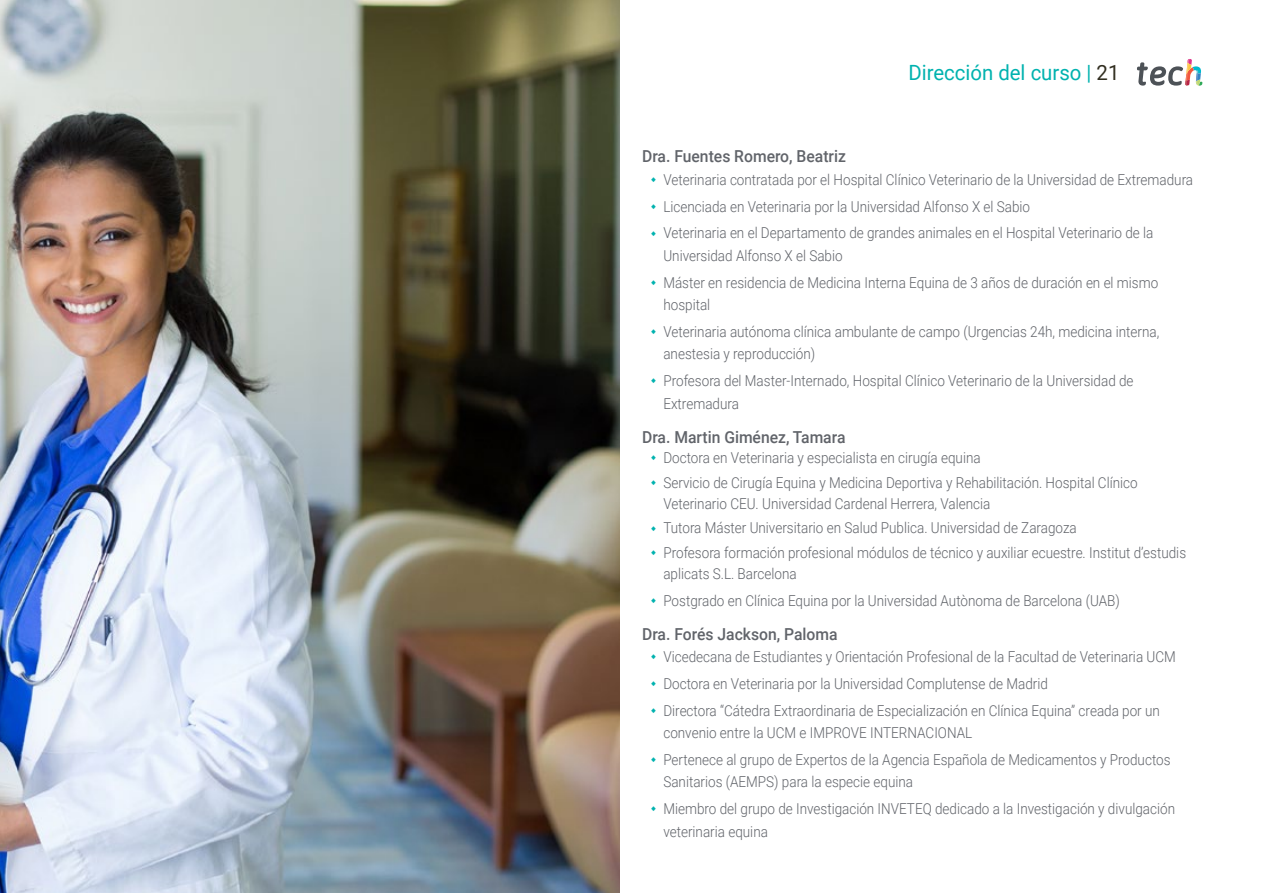
<style>
.page{position:relative;width:1263px;height:893px;background:#fff}
.page>*{position:absolute;margin:0;border:0;box-sizing:border-box;transform-origin:0 0}
.t1{font:21px "Roboto";color:#00b2af}
.t2{font:500 16.5px "Roboto";color:#61646a;scale:.95 1}
.t3{font:300 15px/26.7px "Roboto";color:#61646a;scale:.9 1}
.s1{color:#312e20}
</style>
<div class="page">
<svg style="left:1137px;top:59px;width:65px;height:27px"></svg>
<img style="left:0;top:0;width:620px;height:893px">
<h1 class="t1" style="left:908px;top:57px;width:213px">Dirección del curso | <span class="s1">21</span></h1>
<p class="t2" style="left:642px;top:145px;width:216px">Dra. Fuentes Romero, Beatriz</p>
<p class="t3" style="left:663px;top:166px;width:590px">Veterinaria contratada por el Hospital Clínico Veterinario de la Universidad de Extremadura<br>Licenciada en Veterinaria por la Universidad Alfonso X el Sabio<br>Veterinaria en el Departamento de grandes animales en el Hospital Veterinario de la</p>
<p class="t3" style="left:663px;top:242px;width:551px">Universidad Alfonso X el Sabio<br>Máster en residencia de Medicina Interna Equina de 3 años de duración en el mismo</p>
<p class="t3" style="left:663px;top:291px;width:552px">hospital<br>Veterinaria autónoma clínica ambulante de campo (Urgencias 24h, medicina interna,</p>
<p class="t3" style="left:663px;top:340px;width:524px">anestesia y reproducción)<br>Profesora del Master-Internado, Hospital Clínico Veterinario de la Universidad de</p>
<p class="t3" style="left:663px;top:389px;width:85px">Extremadura</p>
<p class="t2" style="left:642px;top:425px;width:216px">Dra. Martin Giménez, Tamara</p>
<p class="t3" style="left:663px;top:445px;width:528px;line-height:24.8px">Doctora en Veterinaria y especialista en cirugía equina<br>Servicio de Cirugía Equina y Medicina Deportiva y Rehabilitación. Hospital Clínico</p>
<p class="t3" style="left:663px;top:490px;width:582px;line-height:24.8px">Veterinario CEU. Universidad Cardenal Herrera, Valencia<br>Tutora Máster Universitario en Salud Publica. Universidad de Zaragoza<br>Profesora formación profesional módulos de técnico y auxiliar ecuestre. Institut d’estudis</p>
<p class="t3" style="left:663px;top:559px;width:509px">aplicats S.L. Barcelona<br>Postgrado en Clínica Equina por la Universidad Autònoma de Barcelona (UAB)</p>
<p class="t2" style="left:642px;top:622px;width:207px">Dra. Forés Jackson, Paloma</p>
<p class="t3" style="left:663px;top:643px;width:571px">Vicedecana de Estudiantes y Orientación Profesional de la Facultad de Veterinaria UCM<br>Doctora en Veterinaria por la Universidad Complutense de Madrid<br>Directora “Cátedra Extraordinaria de Especialización en Clínica Equina” creada por un</p>
<p class="t3" style="left:663px;top:719px;width:565px">convenio entre la UCM e IMPROVE INTERNACIONAL<br>Pertenece al grupo de Expertos de la Agencia Española de Medicamentos y Productos</p>
<p class="t3" style="left:663px;top:768px;width:570px">Sanitarios (AEMPS) para la especie equina<br>Miembro del grupo de Investigación INVETEQ dedicado a la Investigación y divulgación</p>
<p class="t3" style="left:663px;top:817px;width:118px">veterinaria equina</p>
</div>
